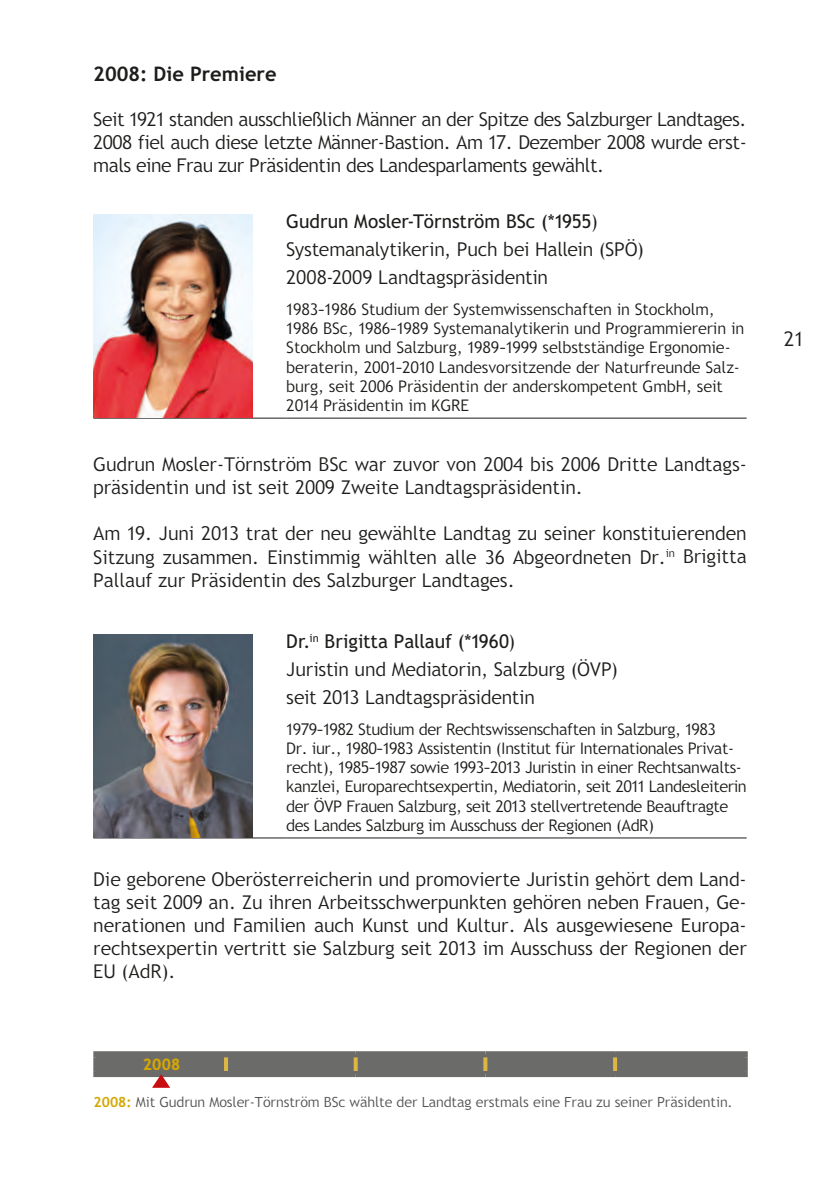
<style>
.page{position:relative;width:840px;height:1191px;background:#fff}
.page>*{position:absolute;margin:0;border:0;box-sizing:border-box;transform-origin:0 0}
.t1{font:700 20px "Trebuchet SBG2";color:#1d1d1b}
.t2{font:300 20px "Trebuchet SBG2";color:#1d1d1b}
.t3{font:300 19px/23px "Trebuchet SBG2";color:#1d1d1b;text-align:justify}
.t4{font:300 16px/19.2px "Trebuchet SBG2";letter-spacing:-.02em;color:#1d1d1b}
.t5{font:300 16px/19.2px "Trebuchet SBG2";color:#1d1d1b}
.t6{font:900 16px "Trebuchet SBG2";color:#d5a702}
.t7{font:300 14px "Trebuchet SBG2";color:#525251}
.s1{font-weight:400}
.s2{font-weight:700;color:#d5a702}
</style>
<div class="page">
<div style="left:93px;top:1051px;width:133px;height:6px;background:#6b6b6a"></div>
<div style="left:93px;top:1057px;width:6px;height:14px;background:#6b6b6a"></div>
<div style="left:226px;top:1051px;width:129px;height:6px;background:#6b6b6a"></div>
<div style="left:355px;top:1051px;width:130px;height:6px;background:#6b6b6a"></div>
<div style="left:485px;top:1051px;width:129px;height:6px;background:#6b6b6a"></div>
<div style="left:614px;top:1051px;width:133px;height:6px;background:#6b6b6a"></div>
<div style="left:741px;top:1057px;width:6px;height:14px;background:#6b6b6a"></div>
<div style="left:93px;top:1071px;width:133px;height:6px;background:#6b6b6a"></div>
<div style="left:614px;top:1071px;width:133px;height:6px;background:#6b6b6a"></div>
<svg style="left:96px;top:1057px;width:648px;height:30px"></svg>
<hr style="left:93px;top:417px;width:193px;height:1px;background:#1d1d1b">
<hr style="left:286px;top:417px;width:460px;height:1px;background:#1d1d1b">
<img style="left:93px;top:214px;width:159px;height:203px">
<hr style="left:93px;top:837px;width:193px;height:1px;background:#1d1d1b">
<hr style="left:286px;top:837px;width:460px;height:1px;background:#1d1d1b">
<img style="left:93px;top:634px;width:159px;height:203px">
<p class="t1" style="left:93px;top:61px;width:185px">2008: Die Premiere</p>
<p class="t3" style="left:93px;top:108px;width:654px">Seit 1921 standen ausschließlich Männer an der Spitze des Salzburger Landtages.<br>2008 fiel auch diese letzte Männer-Bastion. Am 17. Dezember 2008 wurde erst&shy;mals eine Frau zur Präsidentin des Landesparlaments gewählt.</p>
<p class="t3" style="left:286px;top:208px;width:359px;line-height:28px;text-align:left"><span class="s1">Gudrun Mosler-Törnström BSc (*1955</span>)<br>Systemanalytikerin, Puch bei Hallein (SPÖ)<br>2008-2009 Landtagspräsidentin</p>
<p class="t5" style="left:286px;top:300px;width:459px">1983–1986 Studium der Systemwissenschaften in Stockholm, 1986 BSc, 1986–1989 Systemanalytikerin und Programmiererin in Stockholm und Salzburg, 1989–1999 selbstständige Ergonomie&shy;beraterin, 2001–2010 Landesvorsitzende der Naturfreunde Salz&shy;burg, seit 2006 Präsidentin der anderskompetent GmbH, seit 2014 Präsidentin im KGRE</p>
<p class="t3" style="left:93px;top:453px;width:654px">Gudrun Mosler-Törnström BSc war zuvor von 2004 bis 2006 Dritte Landtags&shy;präsidentin und ist seit 2009 Zweite Landtagspräsidentin.</p>
<p class="t3" style="left:93px;top:522px;width:654px">Am 19. Juni 2013 trat der neu gewählte Landtag zu seiner konstituierenden Sitzung zusammen. Einstimmig wählten alle 36 Abgeordneten Dr.<sup>in</sup> Brigitta Pallauf zur Präsidentin des Salzburger Landtages.</p>
<p class="t3" style="left:286px;top:627px;width:333px;line-height:28px;text-align:left"><span class="s1">Dr.</span><sup>in</sup> <span class="s1">Brigitta Pallauf (*1960</span>)<br>Juristin und Mediatorin, Salzburg (ÖVP) seit 2013 Landtagspräsidentin</p>
<p class="t4" style="left:286px;top:719px;width:461px">1979–1982 Studium der Rechtswissenschaften in Salzburg, 1983<br>Dr. iur., 1980–1983 Assistentin (Institut für Internationales Privat&shy;recht), 1985–1987 sowie 1993–2013 Juristin in einer Rechtsanwalts&shy;kanzlei, Europarechtsexpertin, Mediatorin, seit 2011 Landesleiterin der ÖVP Frauen Salzburg, seit 2013 stellvertretende Beauftragte des Landes Salzburg im Ausschuss der Regionen (AdR)</p>
<p class="t3" style="left:93px;top:867px;width:654px">Die geborene Oberösterreicherin und promovierte Juristin gehört dem Land&shy;tag seit 2009 an. Zu ihren Arbeitsschwerpunkten gehören neben Frauen, Ge&shy;nerationen und Familien auch Kunst und Kultur. Als ausgewiesene Europa&shy;rechtsexpertin vertritt sie Salzburg seit 2013 im Ausschuss der Regionen der EU (AdR).</p>
<p class="t6" style="left:143px;top:1054px;width:39px">2008</p>
<p class="t7" style="left:93px;top:1093px;width:640px"><span class="s2">2008:</span> Mit Gudrun Mosler-Törnström BSc wählte der Landtag erstmals eine Frau zu seiner Präsidentin.</p>
<p class="t2" style="left:783px;top:326px;width:20px">21</p>
</div>
